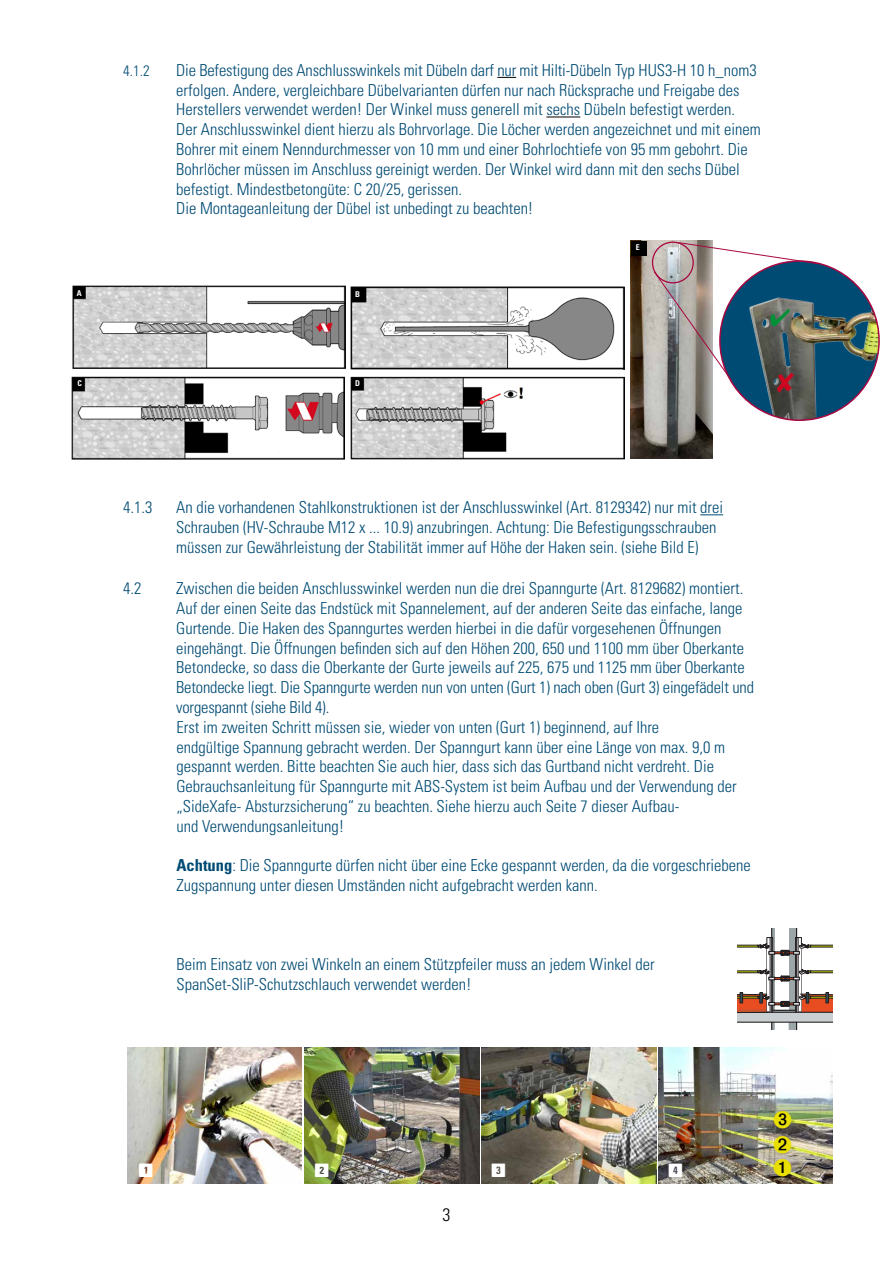
<style>
.page{position:relative;width:893px;height:1263px;background:#fff}
.page>*{position:absolute;margin:0;border:0;box-sizing:border-box;transform-origin:0 0}
.t1{font:24px "SSD BA Font";color:#fff}
.t2{font:300 condensed 18px "Univers LT Std";color:#000}
.t3{font:300 condensed 16.5px/19.8px "Univers LT Std";color:#004b74}
.t4{font:300 condensed 15px "Univers LT Std";color:#004b74}
.t5{font:700 condensed 7.95px "Univers LT Std";color:#fff}
.s1{font-weight:700}
</style>
<div class="page">
<svg style="left:497px;top:77px;width:19px;height:1px"></svg>
<hr style="left:546px;top:117px;width:34px;height:1px;background:#000">
<svg style="left:700px;top:514px;width:23px;height:1px"></svg>
<img style="left:127px;top:1047px;width:175px;height:136px">
<img style="left:305px;top:1047px;width:174px;height:136px">
<img style="left:482px;top:1047px;width:174px;height:136px">
<img style="left:658px;top:1048px;width:175px;height:135px">
<svg style="left:738px;top:928px;width:95px;height:101px"></svg>
<img style="left:350px;top:287px;width:274px;height:82px">
<img style="left:71px;top:376px;width:273px;height:83px">
<img style="left:350px;top:376px;width:274px;height:83px">
<img style="left:72px;top:286px;width:273px;height:83px">
<img style="left:631px;top:240px;width:81px;height:219px">
<div style="left:631px;top:241px;width:16px;height:15px;background:#000"></div>
<div style="left:720px;top:261px;width:159px;height:159px;background:#004b74;border-radius:50%"></div>
<img style="left:730px;top:278px;width:149px;height:142px">
<div style="left:652px;top:242px;width:42px;height:41px;border:1px solid #a80741;border-radius:50%"></div>
<svg style="left:678px;top:242px;width:141px;height:22px"></svg>
<svg style="left:653px;top:271px;width:80px;height:111px"></svg>
<svg style="left:777px;top:372px;width:17px;height:20px"></svg>
<svg style="left:774px;top:1110px;width:17px;height:18px"></svg>
<svg style="left:774px;top:1136px;width:17px;height:17px"></svg>
<svg style="left:774px;top:1159px;width:17px;height:17px"></svg>
<svg style="left:770px;top:309px;width:19px;height:18px"></svg>
<p class="t5" style="left:77px;top:288px;width:6px">A</p>
<p class="t5" style="left:77px;top:379px;width:6px">C</p>
<p class="t4" style="left:123px;top:61px;width:28px">4.1.2</p>
<p class="t3" style="left:176px;top:60px;width:586px">Die Befestigung des Anschlusswinkels mit Dübeln darf nur mit Hilti-Dübeln Typ HUS3-H 10 h_nom3 erfolgen. Andere, vergleichbare Dübelvarianten dürfen nur nach Rücksprache und Freigabe des Herstellers verwendet werden! Der Winkel muss generell mit sechs Dübeln befestigt werden.<br>Der Anschlusswinkel dient hierzu als Bohrvorlage. Die Löcher werden angezeichnet und mit einem Bohrer mit einem Nenndurchmesser von 10 mm und einer Bohrlochtiefe von 95 mm gebohrt. Die Bohrlöcher müssen im Anschluss gereinigt werden. Der Winkel wird dann mit den sechs Dübel befestigt. Mindestbetongüte: C 20/25, gerissen.<br>Die Montageanleitung der Dübel ist unbedingt zu beachten!</p>
<p class="t5" style="left:355px;top:289px;width:6px">B</p>
<p class="t5" style="left:355px;top:379px;width:6px">D</p>
<p class="t5" style="left:636px;top:243px;width:5px">E</p>
<p class="t3" style="left:123px;top:497px;width:31px">4.1.3</p>
<p class="t3" style="left:176px;top:497px;width:548px">An die vorhandenen Stahlkonstruktionen ist der Anschlusswinkel (Art. 8129342) nur mit drei<br>Schrauben (HV-Schraube M12 x ... 10.9) anzubringen. Achtung: Die Befestigungsschrauben müssen zur Gewährleistung der Stabilität immer auf Höhe der Haken sein. (siehe Bild E)</p>
<p class="t3" style="left:123px;top:578px;width:20px">4.2</p>
<p class="t3" style="left:176px;top:578px;width:579px">Zwischen die beiden Anschlusswinkel werden nun die drei Spanngurte (Art. 8129682) montiert.<br>Auf der einen Seite das Endstück mit Spannelement, auf der anderen Seite das einfache, lange Gurtende. Die Haken des Spanngurtes werden hierbei in die dafür vorgesehenen Öffnungen eingehängt. Die Öffnungen befinden sich auf den Höhen 200, 650 und 1100 mm über Oberkante Betondecke, so dass die Oberkante der Gurte jeweils auf 225, 675 und 1125 mm über Oberkante Betondecke liegt. Die Spanngurte werden nun von unten (Gurt 1) nach oben (Gurt 3) eingefädelt und vorgespannt (siehe Bild 4).<br>Erst im zweiten Schritt müssen sie, wieder von unten (Gurt 1) beginnend, auf Ihre<br>endgültige Spannung gebracht werden. Der Spanngurt kann über eine Länge von max. 9,0 m gespannt werden. Bitte beachten Sie auch hier, dass sich das Gurtband nicht verdreht. Die Gebrauchsanleitung für Spanngurte mit ABS-System ist beim Aufbau und der Verwendung der „SideXafe- Absturzsicherung“ zu beachten. Siehe hierzu auch Seite 7 dieser Aufbau-<br>und Verwendungsanleitung!</p>
<p class="t3" style="left:176px;top:856px;width:576px"><span class="s1">Achtung</span>: Die Spanngurte dürfen nicht über eine Ecke gespannt werden, da die vorgeschriebene<br>Zugspannung unter diesen Umständen nicht aufgebracht werden kann.</p>
<p class="t3" style="left:176px;top:955px;width:480px">Beim Einsatz von zwei Winkeln an einem Stützpfeiler muss an jedem Winkel der<br>SpanSet-SliP-Schutzschlauch verwendet werden!</p>
<h1 class="t1" style="left:139px;top:1157px;width:15px">1</h1>
<h1 class="t1" style="left:315px;top:1157px;width:15px">2</h1>
<h1 class="t1" style="left:492px;top:1157px;width:15px">3</h1>
<h1 class="t1" style="left:669px;top:1157px;width:15px">4</h1>
<p class="t2" style="left:442px;top:1204px;width:9px">3</p>
</div>
